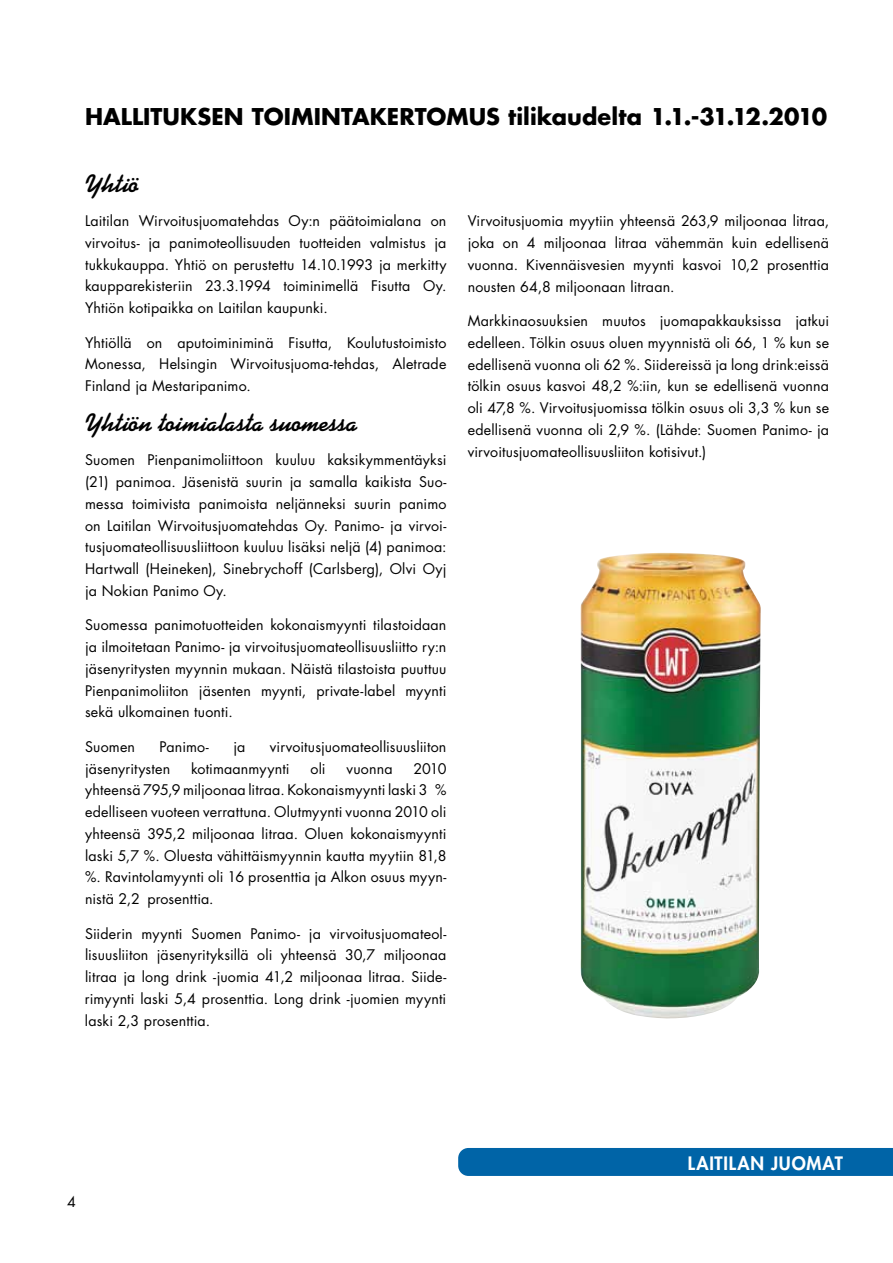
<style>
.page{position:relative;width:893px;height:1263px;background:#fff}
.page>*{position:absolute;margin:0;border:0;box-sizing:border-box;transform-origin:0 0}
.t1{font:700 25.5px "Kaufmann Std";letter-spacing:.015em;color:#000}
.t2{font:700 22.5px "Futura Std";color:#000}
.t3{font:800 18px "Futura Std";letter-spacing:.045em;color:#fff}
.t4{font:14.25px/21.8px "Futura Std";letter-spacing:.01em;color:#000;text-align:justify}
</style>
<div class="page">
<img style="left:580px;top:553px;width:181px;height:466px">
<div style="left:458px;top:1148px;width:435px;height:28px;background:#0064a7"></div>
<h2 class="t2" style="left:85px;top:101px;width:744px">HALLITUKSEN TOIMINTAKERTOMUS tilikaudelta 1.1.-31.12.2010</h2>
<h1 class="t1" style="left:85px;top:168px;width:55px">Yhtiö</h1>
<p class="t4" style="left:85px;top:210px;width:363px">Laitilan Wirvoitusjuomatehdas Oy:n päätoimialana on virvoitus- ja panimoteollisuuden tuotteiden valmistus ja tukkukauppa. Yhtiö on perustettu 14.10.1993 ja merkitty kaupparekisteriin 23.3.1994 toiminimellä Fisutta Oy.<br>Yhtiön kotipaikka on Laitilan kaupunki.</p>
<p class="t4" style="left:85px;top:332px;width:363px">Yhtiöllä on aputoiminiminä Fisutta, Koulutustoimisto Monessa, Helsingin Wirvoitusjuoma-tehdas, Aletrade Finland ja Mestaripanimo.</p>
<h1 class="t1" style="left:85px;top:407px;width:274px">Yhtiön toimialasta suomessa</h1>
<p class="t4" style="left:85px;top:449px;width:363px">Suomen Pienpanimoliittoon kuuluu kaksikymmentäyksi (21) panimoa. Jäsenistä suurin ja samalla kaikista Suo&shy;messa toimivista panimoista neljänneksi suurin panimo on Laitilan Wirvoitusjuomatehdas Oy. Panimo- ja virvoi&shy;tusjuomateollisuusliittoon kuuluu lisäksi neljä (4) panimoa:<br>Hartwall (Heineken), Sinebrychoff (Carlsberg), Olvi Oyj ja Nokian Panimo Oy.</p>
<p class="t4" style="left:85px;top:614px;width:363px">Suomessa panimotuotteiden kokonaismyynti tilastoidaan ja ilmoitetaan Panimo- ja virvoitusjuomateollisuusliitto ry:n jäsenyritysten myynnin mukaan. Näistä tilastoista puuttuu Pienpanimoliiton jäsenten myynti, private-label myynti sekä ulkomainen tuonti.</p>
<p class="t4" style="left:85px;top:736px;width:52px">Suomen</p>
<p class="t4" style="left:160px;top:736px;width:51px">Panimo-</p>
<p class="t4" style="left:233px;top:736px;width:13px">ja</p>
<p class="t4" style="left:270px;top:736px;width:178px">virvoitusjuomateollisuusliiton</p>
<p class="t4" style="left:85px;top:758px;width:87px">jäsenyritysten</p>
<p class="t4" style="left:191px;top:758px;width:100px">kotimaanmyynti</p>
<p class="t4" style="left:310px;top:758px;width:17px">oli</p>
<p class="t4" style="left:346px;top:758px;width:48px">vuonna</p>
<p class="t4" style="left:85px;top:758px;width:363px;text-indent:328px">2010 yhteensä 795,9 miljoonaa litraa. Kokonaismyynti laski 3 % edelliseen vuoteen verrattuna. Olutmyynti vuonna 2010 oli yhteensä 395,2 miljoonaa litraa. Oluen kokonaismyynti laski 5,7 %. Oluesta vähittäismyynnin kautta myytiin 81,8 %. Ravintolamyynti oli 16 prosenttia ja Alkon osuus myyn&shy;nistä 2,2 prosenttia.</p>
<p class="t4" style="left:85px;top:923px;width:363px">Siiderin myynti Suomen Panimo- ja virvoitusjuomateol&shy;lisuusliiton jäsenyrityksillä oli yhteensä 30,7 miljoonaa litraa ja long drink -juomia 41,2 miljoonaa litraa. Siide&shy;rimyynti laski 5,4 prosenttia. Long drink -juomien myynti laski 2,3 prosenttia.</p>
<p class="t4" style="left:468px;top:210px;width:363px">Virvoitusjuomia myytiin yhteensä 263,9 miljoonaa litraa, joka on 4 miljoonaa litraa vähemmän kuin edellisenä vuonna. Kivennäisvesien myynti kasvoi 10,2 prosenttia nousten 64,8 miljoonaan litraan.</p>
<p class="t4" style="left:468px;top:310px;width:363px">Markkinaosuuksien muutos juomapakkauksissa jatkui edelleen. Tölkin osuus oluen myynnistä oli 66, 1 % kun se edellisenä vuonna oli 62 %. Siidereissä ja long drink:eissä tölkin osuus kasvoi 48,2 %:iin, kun se edellisenä vuonna oli 47,8 %. Virvoitusjuomissa tölkin osuus oli 3,3 % kun se edellisenä vuonna oli 2,9 %. (Lähde: Suomen Panimo- ja virvoitusjuomateollisuusliiton kotisivut.)</p>
<p class="t4" style="left:67px;top:1191px;width:10px">4</p>
<p class="t3" style="left:688px;top:1151px;width:157px">LAITILAN JUOMAT</p>
</div>
